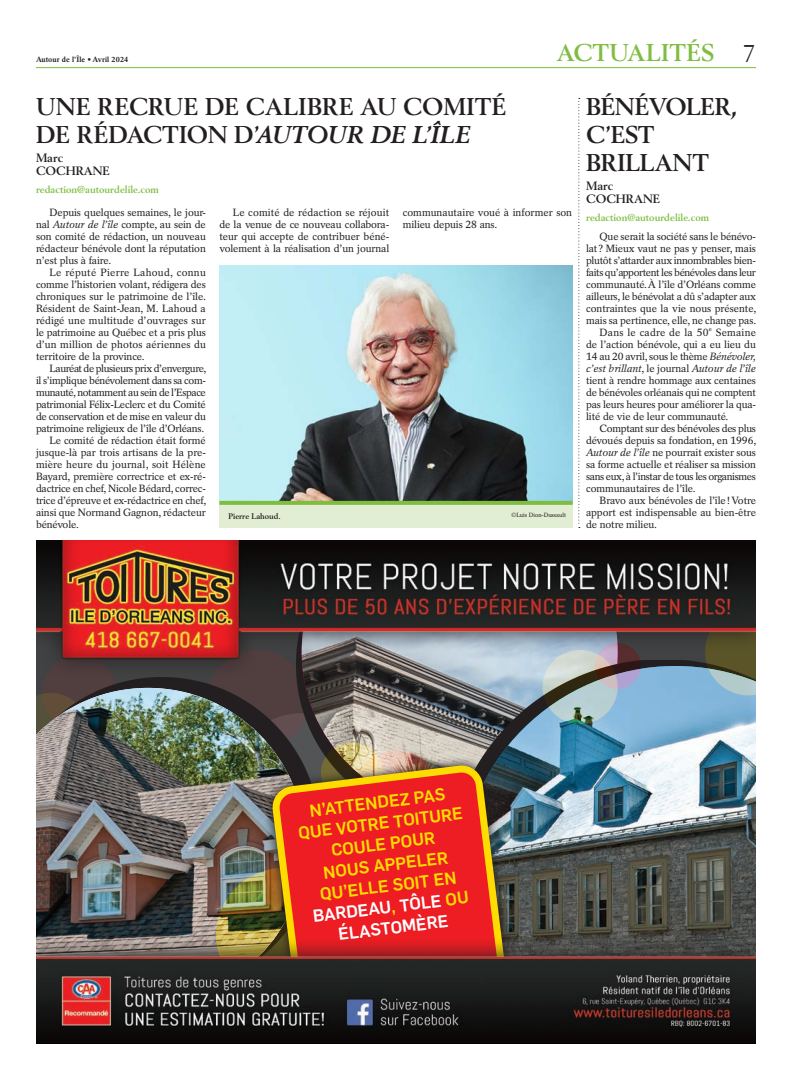
<style>
.page{position:relative;width:792px;height:1080px;background:#fff}
.page>*{position:absolute;margin:0;border:0;box-sizing:border-box;transform-origin:0 0}
.Titres{font:700 24px/28px "Berling LT Std";color:#231f20}
.t1{font:700 24px "Berling LT Std";letter-spacing:.015em;color:#7fbd41}
.t2{font:500 17px/21px "Flama";color:#ffdc01;text-align:center}
.Auteur_-_Actualité__4_col{font:700 12px "Berling LT Std";color:#231f20}
.Prénom_Auteur{font:700 12px "Berling LT Std";color:#231f20}
.Texte_Courant{font:10.5px/12px "Rotation LT Std";letter-spacing:-.01em;color:#231f20;text-align:justify}
.Texte_Courant-2{font:10.5px "Rotation LT Std";letter-spacing:.02em;color:#231f20}
.Courriel{font:700 10px "Berling LT Std";color:#7fbd41}
.Vignettes_-_Actualités{font:700 8px "Berling LT Std";color:#231f20}
.t3{font:700 7.5px "Rotation LT Std";letter-spacing:.01em;color:#231f20}
.Texte_Courant-3{font:6.1px "Rotation LT Std";letter-spacing:-.01em;color:#231f20}
.s1{font-weight:400;color:#231f20}
.s2{font-style:italic}
.s3{color:#fff}
</style>
<div class="page">
<hr style="left:36px;top:67px;width:720px;height:1px;background:#7fbd41">
<img style="left:36px;top:540px;width:720px;height:504px">
<img style="left:219px;top:265px;width:354px;height:236px">
<svg style="left:578px;top:98px;width:2px;height:430px"></svg>
<div style="left:219px;top:504px;width:354px;height:24px;background:#e2eed3"></div>
<svg style="left:219px;top:501px;width:354px;height:4px"></svg>
<p class="t3" style="left:36px;top:55px;width:94px">Autour de l’Île • Avril 2024</p>
<h1 class="t1" style="left:557px;top:38px;width:201px">ACTUALITÉS <span class="s1">7</span></h1>
<p class="Titres" style="left:36px;top:93px;width:472px">UNE RECRUE DE CALIBRE AU COMITÉ<br>DE RÉDACTION D’<span class="s2">AUTOUR DE L’ÎLE</span></p>
<p class="Prénom_Auteur" style="left:36px;top:151px;width:29px">Marc</p>
<p class="Auteur_-_Actualité__4_col" style="left:36px;top:164px;width:75px">COCHRANE</p>
<p class="Courriel" style="left:36px;top:184px;width:124px">redaction@autourdelile.com</p>
<p class="Texte_Courant" style="left:36px;top:206px;width:171px;text-indent:14px">Depuis quelques semaines, le jour&shy;nal <span class="s2">Autour de l’île</span> compte, au sein de son comité de rédaction, un nouveau rédacteur bénévole dont la réputation n’est plus à faire.</p>
<p class="Texte_Courant" style="left:36px;top:266px;width:172px;text-indent:14px">Le réputé Pierre Lahoud, connu comme l’historien volant, rédigera des chroniques sur le patrimoine de l’île.<br>Résident de Saint-Jean, M. Lahoud a rédigé une multitude d’ouvrages sur le patrimoine au Québec et a pris plus d’un million de photos aériennes du territoire de la province.</p>
<p class="Texte_Courant" style="left:36px;top:362px;width:172px;text-indent:14px">Lauréat de plusieurs prix d’envergure, il s’implique bénévolement dans sa com&shy;munauté, notamment au sein de l’Espace patrimonial Félix-Leclerc et du Comité de conservation et de mise en valeur du patrimoine religieux de l’île d’Orléans.</p>
<p class="Texte_Courant" style="left:36px;top:434px;width:172px;text-indent:14px">Le comité de rédaction était formé jusque-là par trois artisans de la pre&shy;mière heure du journal, soit Hélène Bayard, première correctrice et ex-ré&shy;dactrice en chef, Nicole Bédard, correc&shy;trice d’épreuve et ex-rédactrice en chef, ainsi que Normand Gagnon, rédacteur bénévole.</p>
<p class="Texte_Courant" style="left:219px;top:206px;width:171px;text-indent:14px">Le comité de rédaction se réjouit de la venue de ce nouveau collabora&shy;teur qui accepte de contribuer béné&shy;volement à la réalisation d’un journal</p>
<p class="Texte_Courant" style="left:403px;top:206px;width:171px">communautaire voué à informer son milieu depuis 28 ans.</p>
<p class="Vignettes_-_Actualités" style="left:228px;top:512px;width:54px">Pierre Lahoud.</p>
<p class="Texte_Courant-3" style="left:512px;top:512px;width:56px">©Luis Dion-Dussault</p>
<p class="Titres" style="left:586px;top:93px;width:153px">BÉNÉVOLER,<br>C’EST<br>BRILLANT</p>
<p class="Prénom_Auteur" style="left:586px;top:179px;width:29px">Marc</p>
<p class="Auteur_-_Actualité__4_col" style="left:586px;top:192px;width:75px">COCHRANE</p>
<p class="Courriel" style="left:586px;top:212px;width:124px">redaction@autourdelile.com</p>
<p class="Texte_Courant" style="left:586px;top:230px;width:172px;text-indent:14px">Que serait la société sans le bénévo&shy;lat? Mieux vaut ne pas y penser, mais plutôt s’attarder aux innombrables bien&shy;faits qu’apportent les bénévoles dans leur communauté. À l’île d’Orléans comme ailleurs, le bénévolat a dû s’adapter aux contraintes que la vie nous présente, mais sa pertinence, elle, ne change pas.</p>
<p class="Texte_Courant-2" style="left:600px;top:326px;width:110px">Dans le cadre de la 50</p>
<p class="Texte_Courant-3" style="left:709px;top:326px;width:5px">e</p>
<p class="Texte_Courant" style="left:586px;top:326px;width:171px;text-indent:130px">Semaine de l’action bénévole, qui a eu lieu du 14 au 20 avril, sous le thème <span class="s2">Bénévoler, c’est brillant</span>, le journal <span class="s2">Autour de l’île </span>tient à rendre hommage aux centaines de bénévoles orléanais qui ne comptent pas leurs heures pour améliorer la qua&shy;lité de vie de leur communauté.</p>
<p class="Texte_Courant" style="left:586px;top:422px;width:172px;text-indent:14px">Comptant sur des bénévoles des plus dévoués depuis sa fondation, en 1996, <span class="s2">Autour de l’île</span> ne pourrait exister sous sa forme actuelle et réaliser sa mission sans eux, à l’instar de tous les organismes communautaires de l’île.</p>
<p class="Texte_Courant" style="left:586px;top:494px;width:171px;text-indent:14px">Bravo aux bénévoles de l’île! Votre apport est indispensable au bien-être de notre milieu.</p>
<h2 class="t2" style="left:295px;top:801px;width:167px;rotate:-7deg">N’ATTENDEZ PAS<br>QUE VOTRE TOITURE<br>COULE POUR<br>NOUS APPELER<br>QU’ELLE SOIT EN<br><span class="s3">BARDEAU</span>, <span class="s3">TÔLE</span> OU<br><span class="s3">ÉLASTOMÈRE</span></h2>
</div>
